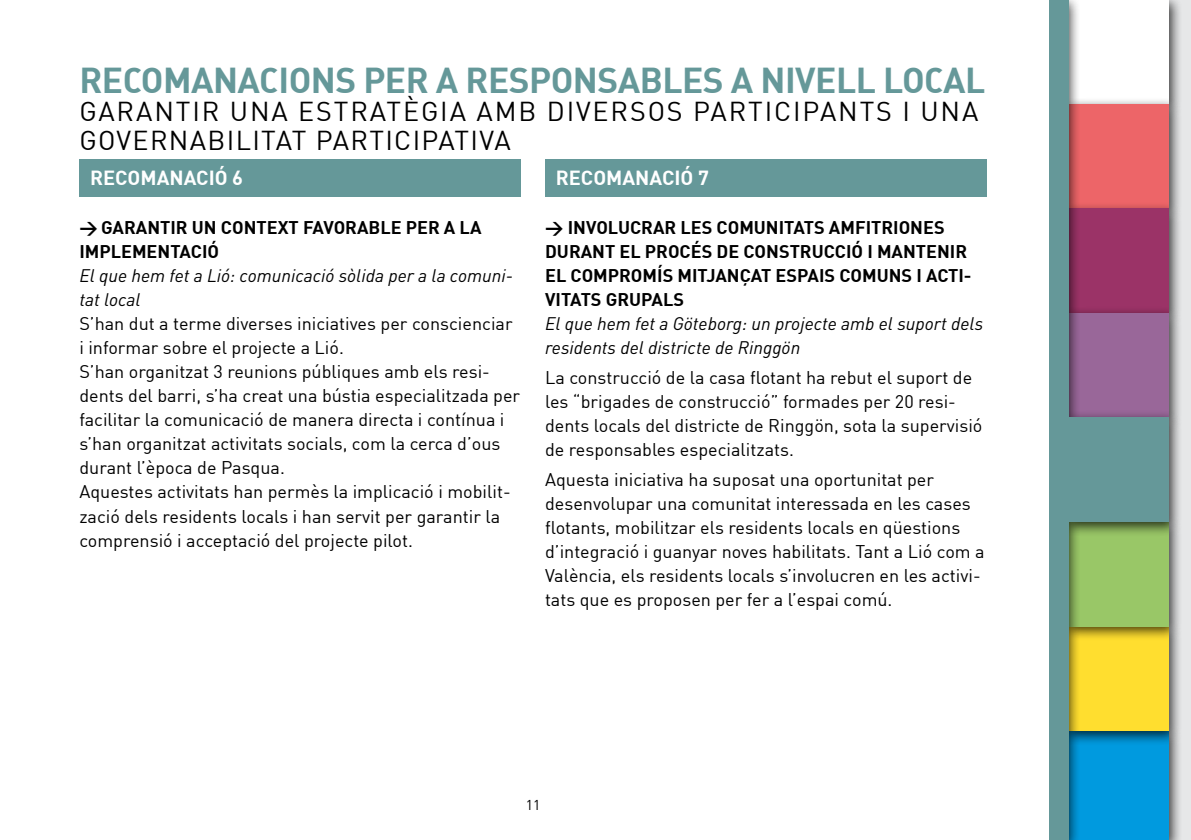
<style>
.page{position:relative;width:1191px;height:840px;background:#fff}
.page>*{position:absolute;margin:0;border:0;box-sizing:border-box;transform-origin:0 0}
.t1{font:35.2px "DIN Bold Alternate";letter-spacing:-.015em;color:#659899}
.t2{font:26.8px/28.2px "DIN";letter-spacing:.07em;color:#000}
.t3{font:700 20px "DIN";color:#fff}
.t4{font:18px/24px "DIN";color:#000}
.t5{font:700 18px/24px "DIN";color:#000}
.t6{font:italic 18px/24px "DIN";color:#000}
.t7{font:14px "DIN";color:#000}
.s1{font-family:"DIN Bold Alternate";font-weight:400}
</style>
<div class="page">
<div style="left:79px;top:159px;width:442px;height:37px;background:#659899"></div>
<div style="left:545px;top:159px;width:441px;height:37px;background:#659899"></div>
<div style="left:1151px;top:0;width:40px;height:839px;background:#e6e7e8"></div>
<div style="left:1059px;top:0;width:124px;height:119px;background:#000;opacity:.75"></div>
<div style="left:1066px;top:0;width:102px;height:104px;background:#fff"></div>
<div style="left:1059px;top:97px;width:124px;height:127px;background:#000;opacity:.75"></div>
<div style="left:1066px;top:104px;width:102px;height:105px;background:#ed6568"></div>
<div style="left:1059px;top:201px;width:124px;height:127px;background:#000;opacity:.75"></div>
<div style="left:1066px;top:209px;width:102px;height:104px;background:#9b3367"></div>
<div style="left:1059px;top:723px;width:124px;height:116px;background:#000;opacity:.75"></div>
<div style="left:1066px;top:730px;width:102px;height:109px;background:#009adf"></div>
<div style="left:1059px;top:618px;width:124px;height:127px;background:#000;opacity:.75"></div>
<div style="left:1066px;top:626px;width:102px;height:104px;background:#ffde2f"></div>
<div style="left:1059px;top:514px;width:124px;height:127px;background:#000;opacity:.75"></div>
<div style="left:1066px;top:521px;width:102px;height:105px;background:#99c767"></div>
<div style="left:1059px;top:305px;width:124px;height:127px;background:#000;opacity:.75"></div>
<div style="left:1066px;top:313px;width:102px;height:104px;background:#996799"></div>
<div style="left:1036px;top:0;width:45px;height:839px;background:#000;opacity:.75"></div>
<div style="left:1026px;top:0;width:40px;height:839px;background:#fff"></div>
<div style="left:1059px;top:410px;width:124px;height:126px;background:#000;opacity:.75"></div>
<div style="left:1066px;top:417px;width:102px;height:104px;background:#659899"></div>
<div style="left:1049px;top:0;width:20px;height:839px;background:#659899"></div>
<p class="t1" style="left:79px;top:57px;width:907px">RECOMANACIONS PER A RESPONSABLES A NIVELL LOCAL</p>
<p class="t2" style="left:79px;top:97px;width:900px">GARANTIR UNA ESTRATÈGIA AMB DIVERSOS PARTICIPANTS I UNA<br>GOVERNABILITAT PARTICIPATIVA</p>
<p class="t3" style="left:90px;top:164px;width:155px">RECOMANACIÓ 6</p>
<p class="t3" style="left:556px;top:164px;width:155px">RECOMANACIÓ 7</p>
<p class="t5" style="left:79px;top:215px;width:403px"><span class="s1">&gt;</span> GARANTIR UN CONTEXT FAVORABLE PER A LA<br>IMPLEMENTACIÓ</p>
<p class="t6" style="left:79px;top:263px;width:435px">El que hem fet a Lió: comunicació sòlida per a la comuni&shy;tat local</p>
<p class="t4" style="left:79px;top:311px;width:435px">S’han dut a terme diverses iniciatives per conscienciar i informar sobre el projecte a Lió.</p>
<p class="t4" style="left:79px;top:359px;width:442px">S’han organitzat 3 reunions públiques amb els resi&shy;dents del barri, s’ha creat una bústia especialitzada per facilitar la comunicació de manera directa i contínua i s’han organitzat activitats socials, com la cerca d’ous durant l’època de Pasqua.</p>
<p class="t4" style="left:79px;top:479px;width:433px">Aquestes activitats han permès la implicació i mobilit&shy;zació dels residents locals i han servit per garantir la comprensió i acceptació del projecte pilot.</p>
<p class="t5" style="left:545px;top:215px;width:428px"><span class="s1">&gt;</span> INVOLUCRAR LES COMUNITATS AMFITRIONES DURANT EL PROCÉS DE CONSTRUCCIÓ I MANTENIR EL COMPROMÍS MITJANÇAT ESPAIS COMUNS I ACTI-VITATS GRUPALS</p>
<p class="t6" style="left:545px;top:311px;width:439px">El que hem fet a Göteborg: un projecte amb el suport dels residents del districte de Ringgön</p>
<p class="t4" style="left:545px;top:365px;width:439px">La construcció de la casa flotant ha rebut el suport de les “brigades de construcció” formades per 20 resi&shy;dents locals del districte de Ringgön, sota la supervisió de responsables especialitzats.</p>
<p class="t4" style="left:545px;top:466px;width:441px">Aquesta iniciativa ha suposat una oportunitat per desenvolupar una comunitat interessada en les cases flotants, mobilitzar els residents locals en qüestions d’integració i guanyar noves habilitats. Tant a Lió com a València, els residents locals s’involucren en les activi&shy;tats que es proposen per fer a l’espai comú.</p>
<p class="t7" style="left:526px;top:796px;width:16px">11</p>
</div>
